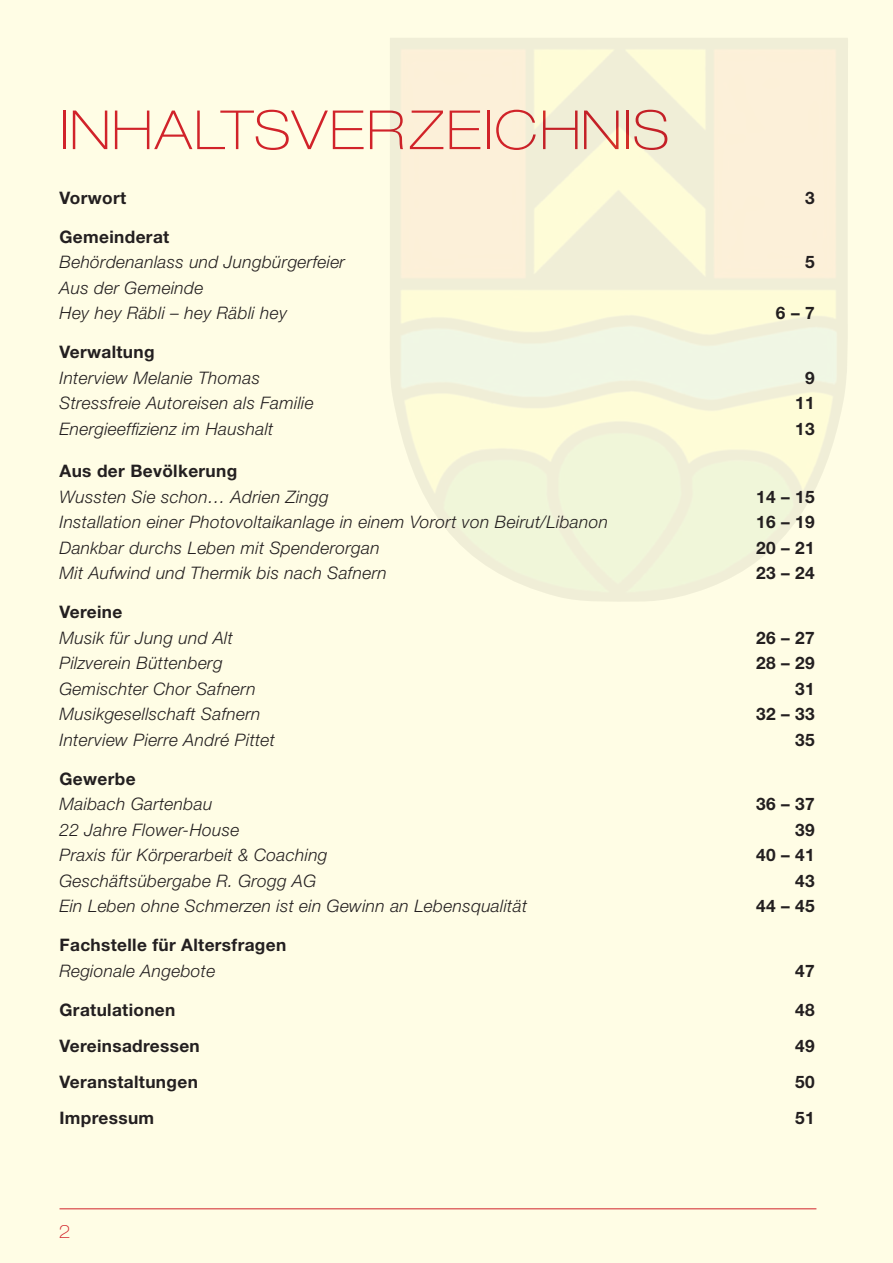
<style>
.page{position:relative;width:893px;height:1263px;background:#fff}
.page>*{position:absolute;margin:0;border:0;box-sizing:border-box;transform-origin:0 0}
.t1{font:100 expanded 54px "Helvetica Neue LT Std";letter-spacing:.04em;color:#d1232a}
.t2{font:100 expanded 18px "Helvetica Neue LT Std";color:#d1232a}
.t3{font:italic 300 17.25px/25.5px "Helvetica Neue LT Std";letter-spacing:.02em;color:#231f20}
.t4{font:700 17.25px "Helvetica Neue LT Std";letter-spacing:.02em;color:#231f20}
</style>
<div class="page">
<div style="left:0;top:0;width:893px;height:1263px;background:linear-gradient(to right,#fffde5,#fbf9e0)"></div>
<hr style="left:60px;top:1208px;width:756px;height:1px;background:#d1232a">
<h1 class="t1" style="left:60px;top:98px;width:611px">INHALTSVERZEICHNIS</h1>
<p class="t4" style="left:60px;top:187px;width:68px">Vorwort</p>
<p class="t4" style="left:805px;top:187px;width:11px">3</p>
<p class="t4" style="left:60px;top:226px;width:111px">Gemeinderat</p>
<p class="t3" style="left:60px;top:249px;width:287px">Behördenanlass und Jungbürgerfeier</p>
<p class="t4" style="left:805px;top:251px;width:11px">5</p>
<p class="t3" style="left:60px;top:275px;width:229px">Aus der Gemeinde<br>Hey hey Räbli – hey Räbli hey</p>
<p class="t4" style="left:776px;top:302px;width:40px">6 – 7</p>
<p class="t4" style="left:60px;top:342px;width:97px">Verwaltung</p>
<p class="t3" style="left:60px;top:365px;width:202px">Interview Melanie Thomas</p>
<p class="t4" style="left:805px;top:367px;width:11px">9</p>
<p class="t3" style="left:60px;top:390px;width:256px">Stressfreie Autoreisen als Familie</p>
<p class="t4" style="left:795px;top:393px;width:21px">11</p>
<p class="t3" style="left:60px;top:416px;width:215px">Energieeffizienz im Haushalt</p>
<p class="t4" style="left:795px;top:418px;width:21px">13</p>
<p class="t4" style="left:60px;top:460px;width:179px">Aus der Bevölkerung</p>
<p class="t3" style="left:60px;top:483px;width:271px">Wussten Sie schon… Adrien Zingg</p>
<p class="t4" style="left:756px;top:486px;width:60px">14 – 15</p>
<p class="t3" style="left:60px;top:509px;width:550px">Installation einer Photovoltaikanlage in einem Vorort von Beirut/Libanon</p>
<p class="t4" style="left:756px;top:511px;width:60px">16 – 19</p>
<p class="t3" style="left:60px;top:534px;width:322px">Dankbar durchs Leben mit Spenderorgan</p>
<p class="t4" style="left:756px;top:537px;width:60px">20 – 21</p>
<p class="t3" style="left:60px;top:560px;width:329px">Mit Aufwind und Thermik bis nach Safnern</p>
<p class="t4" style="left:756px;top:562px;width:60px">23 – 24</p>
<p class="t4" style="left:60px;top:601px;width:64px">Vereine</p>
<p class="t3" style="left:60px;top:624px;width:175px">Musik für Jung und Alt</p>
<p class="t4" style="left:756px;top:627px;width:60px">26 – 27</p>
<p class="t3" style="left:60px;top:650px;width:165px">Pilzverein Büttenberg</p>
<p class="t4" style="left:756px;top:652px;width:60px">28 – 29</p>
<p class="t3" style="left:60px;top:675px;width:198px">Gemischter Chor Safnern</p>
<p class="t4" style="left:795px;top:678px;width:21px">31</p>
<p class="t3" style="left:60px;top:701px;width:202px">Musikgesellschaft Safnern</p>
<p class="t4" style="left:756px;top:703px;width:60px">32 – 33</p>
<p class="t3" style="left:60px;top:726px;width:217px">Interview Pierre André Pittet</p>
<p class="t4" style="left:795px;top:729px;width:21px">35</p>
<p class="t4" style="left:60px;top:768px;width:78px">Gewerbe</p>
<p class="t3" style="left:60px;top:791px;width:154px">Maibach Gartenbau</p>
<p class="t4" style="left:756px;top:793px;width:60px">36 – 37</p>
<p class="t3" style="left:60px;top:817px;width:181px">22 Jahre Flower-House</p>
<p class="t4" style="left:795px;top:819px;width:21px">39</p>
<p class="t3" style="left:60px;top:842px;width:269px">Praxis für Körperarbeit &amp; Coaching</p>
<p class="t4" style="left:756px;top:844px;width:60px">40 – 41</p>
<p class="t3" style="left:60px;top:868px;width:258px">Geschäftsübergabe R. Grogg AG</p>
<p class="t4" style="left:795px;top:870px;width:21px">43</p>
<p class="t3" style="left:60px;top:893px;width:469px">Ein Leben ohne Schmerzen ist ein Gewinn an Lebensqualität</p>
<p class="t4" style="left:756px;top:895px;width:60px">44 – 45</p>
<p class="t4" style="left:60px;top:934px;width:228px">Fachstelle für Altersfragen</p>
<p class="t3" style="left:60px;top:958px;width:157px">Regionale Angebote</p>
<p class="t4" style="left:795px;top:960px;width:21px">47</p>
<p class="t4" style="left:60px;top:999px;width:117px">Gratulationen</p>
<p class="t4" style="left:795px;top:999px;width:21px">48</p>
<p class="t4" style="left:60px;top:1035px;width:142px">Vereinsadressen</p>
<p class="t4" style="left:795px;top:1035px;width:21px">49</p>
<p class="t4" style="left:60px;top:1071px;width:140px">Veranstaltungen</p>
<p class="t4" style="left:795px;top:1071px;width:21px">50</p>
<p class="t4" style="left:60px;top:1107px;width:96px">Impressum</p>
<p class="t4" style="left:795px;top:1107px;width:21px">51</p>
<p class="t2" style="left:59px;top:1220px;width:13px">2</p>
</div>
